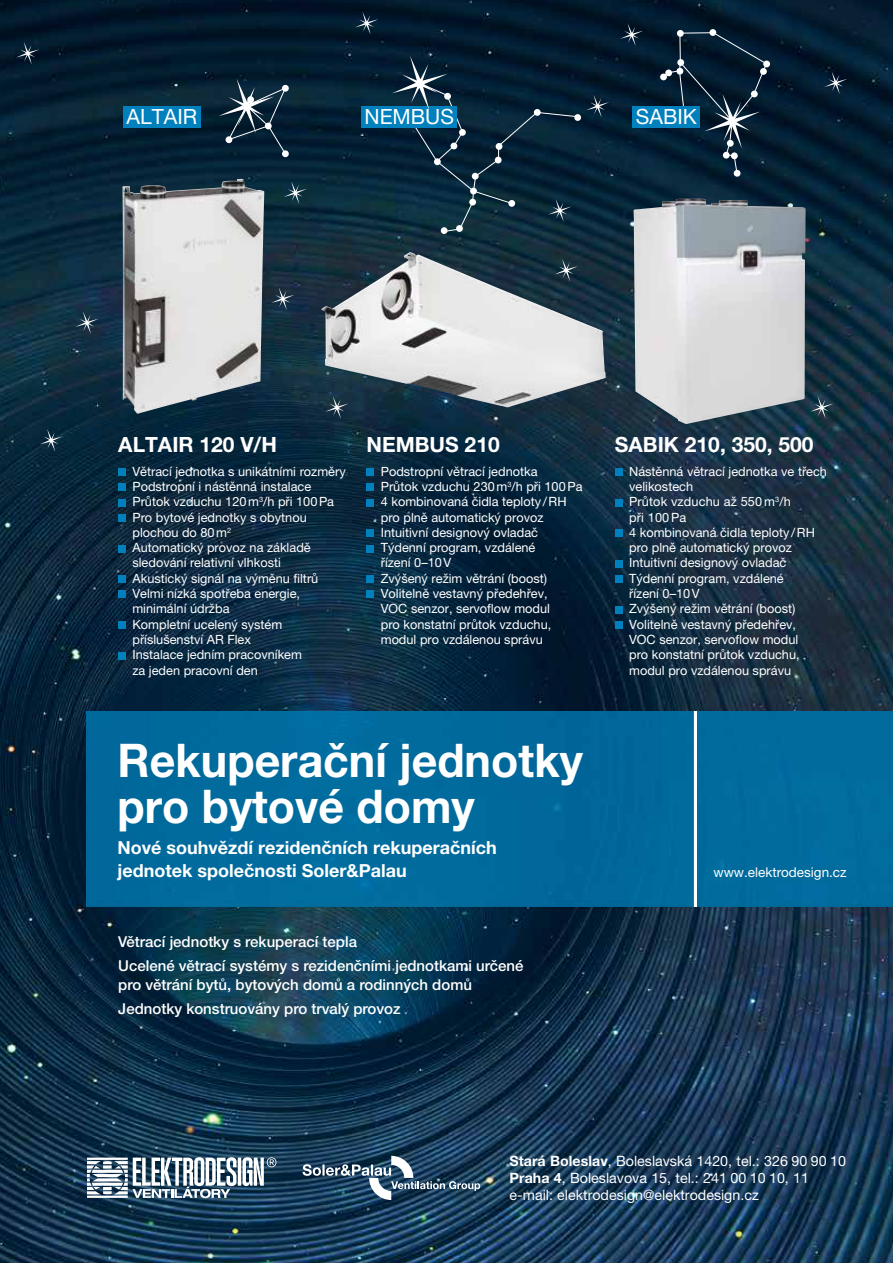
<style>
.page{position:relative;width:893px;height:1263px;background:#fff}
.page>*{position:absolute;margin:0;border:0;box-sizing:border-box;transform-origin:0 0}
.t1{font:700 46.5px/46.5px "Helvetica Neue LT Pro";color:#fff;scale:.96 1}
.t2{font:700 21px "Helvetica Neue LT Pro";color:#fff}
.t3{font:21px "Helvetica Neue LT Pro";color:#fff}
.t4{font:700 18px/22.5px "Helvetica Neue LT Pro";color:#fff}
.t5{font:500 15px/23.7px "Helvetica Neue LT Pro";color:#fff}
.t6{font:14.25px/16.8px "Helvetica Neue LT Pro";color:#fff}
.t7{font:13.5px "Helvetica Neue LT Pro";color:#fff}
.t8{font:12.75px/15.3px "Helvetica Neue LT Pro";color:#fff}
.s1{font-weight:700}
</style>
<div class="page">
<img style="left:0;top:0;width:893px;height:1263px">
<div style="left:697px;top:711px;width:196px;height:195px;background:#016b9d"></div>
<hr style="left:693px;top:711px;width:4px;height:195px;background:#fff">
<div style="left:118px;top:468px;width:7px;height:8px;background:#0080bc"></div>
<div style="left:118px;top:484px;width:7px;height:7px;background:#0080bc"></div>
<div style="left:118px;top:499px;width:7px;height:7px;background:#0080bc"></div>
<div style="left:118px;top:514px;width:7px;height:7px;background:#0080bc"></div>
<div style="left:118px;top:545px;width:7px;height:7px;background:#0080bc"></div>
<div style="left:118px;top:576px;width:7px;height:7px;background:#0080bc"></div>
<div style="left:118px;top:591px;width:7px;height:7px;background:#0080bc"></div>
<div style="left:118px;top:621px;width:7px;height:8px;background:#0080bc"></div>
<div style="left:118px;top:652px;width:7px;height:7px;background:#0080bc"></div>
<div style="left:367px;top:468px;width:7px;height:8px;background:#0080bc"></div>
<div style="left:367px;top:484px;width:7px;height:7px;background:#0080bc"></div>
<div style="left:367px;top:499px;width:7px;height:7px;background:#0080bc"></div>
<div style="left:367px;top:530px;width:7px;height:7px;background:#0080bc"></div>
<div style="left:367px;top:545px;width:7px;height:7px;background:#0080bc"></div>
<div style="left:367px;top:576px;width:7px;height:7px;background:#0080bc"></div>
<div style="left:367px;top:591px;width:7px;height:7px;background:#0080bc"></div>
<div style="left:615px;top:468px;width:7px;height:8px;background:#0080bc"></div>
<div style="left:615px;top:499px;width:7px;height:7px;background:#0080bc"></div>
<div style="left:615px;top:530px;width:7px;height:7px;background:#0080bc"></div>
<div style="left:615px;top:560px;width:7px;height:7px;background:#0080bc"></div>
<div style="left:615px;top:576px;width:7px;height:7px;background:#0080bc"></div>
<div style="left:615px;top:606px;width:7px;height:7px;background:#0080bc"></div>
<div style="left:615px;top:621px;width:7px;height:8px;background:#0080bc"></div>
<div style="left:87px;top:711px;width:606px;height:195px;background:#016b9d"></div>
<hr style="left:693px;top:711px;width:1px;height:195px;background:#0080bb">
<svg style="left:87px;top:1157px;width:189px;height:41px"></svg>
<svg style="left:302px;top:1156px;width:178px;height:44px;background:#3d5c75"></svg>
<svg style="left:355px;top:12px;width:23px;height:23px"></svg>
<svg style="left:16px;top:42px;width:24px;height:23px"></svg>
<svg style="left:586px;top:95px;width:23px;height:23px"></svg>
<svg style="left:620px;top:23px;width:23px;height:23px"></svg>
<svg style="left:325px;top:407px;width:24px;height:12px"></svg>
<svg style="left:284px;top:181px;width:23px;height:23px"></svg>
<svg style="left:271px;top:287px;width:24px;height:23px"></svg>
<svg style="left:75px;top:311px;width:24px;height:23px"></svg>
<svg style="left:40px;top:429px;width:23px;height:23px"></svg>
<svg style="left:824px;top:71px;width:23px;height:23px"></svg>
<svg style="left:810px;top:396px;width:23px;height:23px"></svg>
<img style="left:321px;top:252px;width:285px;height:155px">
<div style="left:574px;top:114px;width:7px;height:7px;background:#fff;border-radius:50%"></div>
<div style="left:677px;top:30px;width:7px;height:7px;background:#fff;border-radius:50%"></div>
<div style="left:660px;top:74px;width:7px;height:6px;background:#fff;border-radius:50%"></div>
<div style="left:709px;top:29px;width:7px;height:7px;background:#fff;border-radius:50%"></div>
<div style="left:763px;top:61px;width:7px;height:6px;background:#fff;border-radius:50%"></div>
<div style="left:734px;top:170px;width:6px;height:7px;background:#fff;border-radius:50%"></div>
<svg style="left:662px;top:32px;width:105px;height:143px;background:#152c3e"></svg>
<img style="left:633px;top:199px;width:173px;height:225px">
<div style="left:633px;top:106px;width:67px;height:21px;background:#0080bc"></div>
<div style="left:282px;top:150px;width:7px;height:7px;background:#fff;border-radius:50%"></div>
<svg style="left:218px;top:79px;width:69px;height:76px;background:#243c4d"></svg>
<img style="left:123px;top:179px;width:141px;height:235px">
<div style="left:123px;top:106px;width:78px;height:21px;background:#0080bc"></div>
<div style="left:361px;top:106px;width:96px;height:21px;background:#0080bc"></div>
<svg style="left:387px;top:56px;width:191px;height:176px;background:#0e2f43"></svg>
<h2 class="t3" style="left:127px;top:104px;width:72px">ALTAIR</h2>
<h2 class="t3" style="left:364px;top:104px;width:91px">NEMBUS</h2>
<h2 class="t3" style="left:636px;top:104px;width:63px">SABIK</h2>
<h2 class="t2" style="left:118px;top:431px;width:160px">ALTAIR 120 V/H</h2>
<p class="t8" style="left:132px;top:463px;width:215px">Větrací jednotka s unikátními rozměry<br>Podstropní i nástěnná instalace<br>Průtok vzduchu 120 m<sup>3</sup>/h při 100 Pa<br>Pro bytové jednotky s obytnou plochou do 80 m<sup>2<br></sup>Automatický provoz na základě sledování relativní vlhkosti<br>Akustický signál na výměnu filtrů<br>Velmi nízká spotřeba energie, minimální údržba<br>Kompletní ucelený systém příslušenství AR Flex<br>Instalace jedním pracovníkem<br>za jeden pracovní den</p>
<h2 class="t2" style="left:367px;top:431px;width:135px">NEMBUS 210</h2>
<p class="t8" style="left:381px;top:463px;width:203px">Podstropní větrací jednotka<br>Průtok vzduchu 230 m<sup>3</sup>/h při 100 Pa<br>4 kombinovaná čidla teploty / RH pro plně automatický provoz<br>Intuitivní designový ovladač<br>Týdenní program, vzdálené<br>řízení 0–10 V<br>Zvýšený režim větrání (boost)<br>Volitelně vestavný předehřev,<br>VOC senzor, servoflow modul<br>pro konstatní průtok vzduchu, modul pro vzdálenou správu</p>
<h1 class="t1" style="left:117px;top:736px;width:486px">Rekuperační jednotky pro bytové domy</h1>
<h3 class="t4" style="left:117px;top:836px;width:381px">Nové souhvězdí rezidenčních rekuperačních jednotek společnosti Soler&amp;Palau</h3>
<p class="t5" style="left:118px;top:930px;width:407px">Větrací jednotky s rekuperací tepla<br>Ucelené větrací systémy s rezidenčními jednotkami určené</p>
<p class="t5" style="left:118px;top:973px;width:355px">pro větrání bytů, bytových domů a rodinných domů<br>Jednotky konstruovány pro trvalý provoz</p>
<h2 class="t2" style="left:615px;top:431px;width:200px">SABIK 210, 350, 500</h2>
<p class="t8" style="left:629px;top:463px;width:199px">Nástěnná větrací jednotka ve třech velikostech<br>Průtok vzduchu až 550 m<sup>3</sup>/h<br>při 100 Pa<br>4 kombinovaná čidla teploty / RH pro plně automatický provoz<br>Intuitivní designový ovladač<br>Týdenní program, vzdálené<br>řízení 0–10 V<br>Zvýšený režim větrání (boost)<br>Volitelně vestavný předehřev,<br>VOC senzor, servoflow modul<br>pro konstatní průtok vzduchu, modul pro vzdálenou správu</p>
<p class="t7" style="left:713px;top:864px;width:135px">www.elektrodesign.cz</p>
<p class="t6" style="left:510px;top:1152px;width:338px"><span class="s1">Stará Boleslav</span>, Boleslavská 1420, tel.: 326 90 90 10<br><span class="s1">Praha 4</span>, Boleslavova 15, tel.: 241 00 10 10, 11 e-mail: elektrodesign@elektrodesign.cz</p>
</div>
